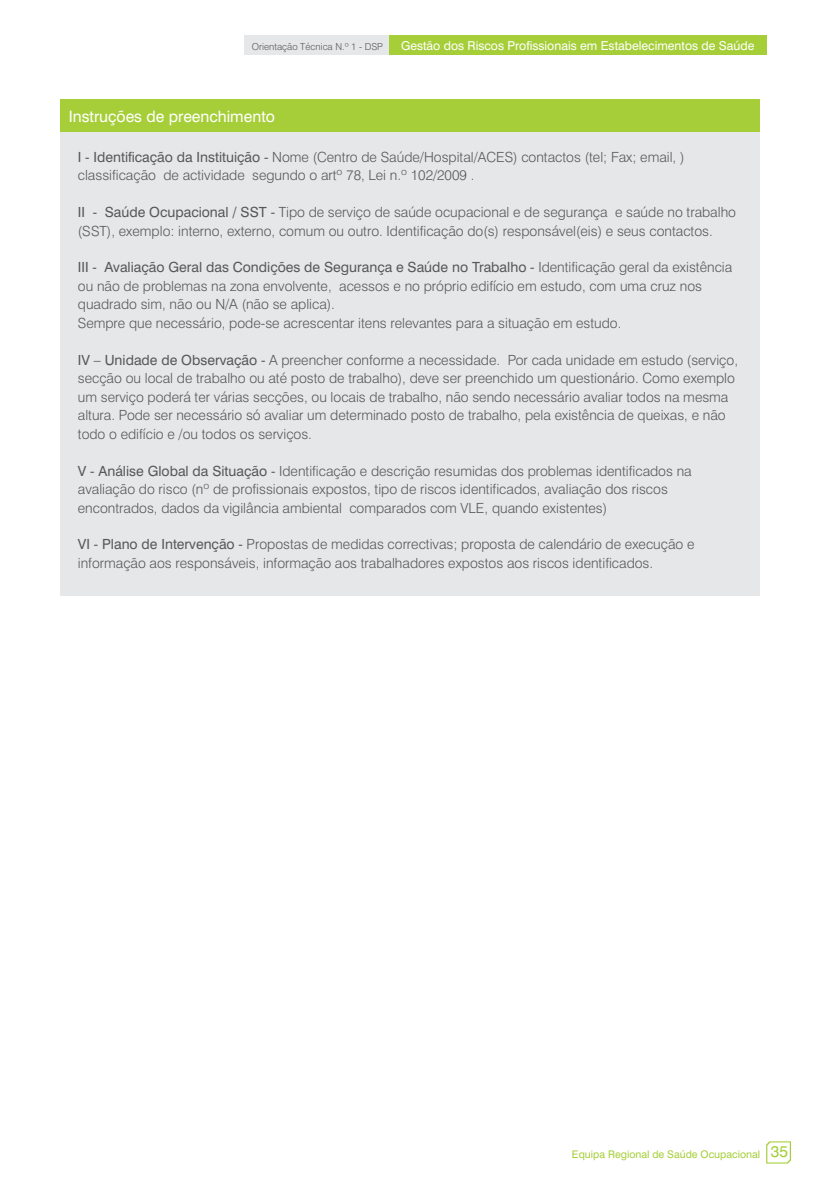
<style>
.page{position:relative;width:819px;height:1191px;background:#fff}
.page>*{position:absolute;margin:0;border:0;box-sizing:border-box;transform-origin:0 0}
.t1{font:15.75px "Swiss 721 BT";color:#fff}
.t2{font:15.75px "Swiss 721 BT";color:#a6ce39}
.t3{font:300 14px/18.4px "Swiss 721 BT";color:#57585a}
.t4{font:12.25px "Swiss 721 BT";color:#fff}
.t5{font:10.5px "Swiss 721 BT";color:#a6ce39}
.t6{font:300 9.62px "Swiss 721 BT";color:#57585a}
.s1{font-weight:400}
</style>
<div class="page">
<svg style="left:766px;top:1141px;width:25px;height:22px"></svg>
<div style="left:244px;top:35px;width:145px;height:20px;background:#e6e7e9"></div>
<div style="left:389px;top:35px;width:377px;height:20px;background:#a6ce39"></div>
<div style="left:60px;top:99px;width:699px;height:496px;background:#e6e7e9"></div>
<div style="left:60px;top:99px;width:699px;height:32px;background:#a6ce39"></div>
<p class="t6" style="left:252px;top:42px;width:133px">Orientação Técnica N.º 1 - DSP</p>
<p class="t4" style="left:401px;top:40px;width:355px">Gestão dos Riscos Profissionais em Estabelecimentos de Saúde</p>
<p class="t1" style="left:69px;top:110px;width:208px">Instruções de preenchimento</p>
<p class="t3" style="left:78px;top:149px;width:608px"><span class="s1">I - Identificação da Instituição -</span> Nome (Centro de Saúde/Hospital/ACES) contactos (tel; Fax; email, ) classificação de actividade segundo o artº 78, Lei n.º 102/2009 .</p>
<p class="t3" style="left:78px;top:204px;width:659px"><span class="s1">II - Saúde Ocupacional / SST -</span> Tipo de serviço de saúde ocupacional e de segurança e saúde no trabalho (SST), exemplo: interno, externo, comum ou outro. Identificação do(s) responsável(eis) e seus contactos.</p>
<p class="t3" style="left:78px;top:260px;width:656px"><span class="s1">III - Avaliação Geral das Condições de Segurança e Saúde no Trabalho -</span> Identificação geral da existência ou não de problemas na zona envolvente, acessos e no próprio edifício em estudo, com uma cruz nos quadrado sim, não ou N/A (não se aplica).<br>Sempre que necessário, pode-se acrescentar itens relevantes para a situação em estudo.</p>
<p class="t3" style="left:78px;top:352px;width:661px"><span class="s1">IV – Unidade de Observação -</span> A preencher conforme a necessidade. Por cada unidade em estudo (serviço, secção ou local de trabalho ou até posto de trabalho), deve ser preenchido um questionário. Como exemplo um serviço poderá ter várias secções, ou locais de trabalho, não sendo necessário avaliar todos na mesma altura. Pode ser necessário só avaliar um determinado posto de trabalho, pela existência de queixas, e não todo o edifício e /ou todos os serviços.</p>
<p class="t3" style="left:78px;top:463px;width:615px"><span class="s1">V - Análise Global da Situação -</span> Identificação e descrição resumidas dos problemas identificados na avaliação do risco (nº de profissionais expostos, tipo de riscos identificados, avaliação dos riscos encontrados, dados da vigilância ambiental comparados com VLE, quando existentes)</p>
<p class="t3" style="left:78px;top:536px;width:618px"><span class="s1">VI - Plano de Intervenção -</span> Propostas de medidas correctivas; proposta de calendário de execução e informação aos responsáveis, informação aos trabalhadores expostos aos riscos identificados.</p>
<p class="t5" style="left:572px;top:1150px;width:190px">Equipa Regional de Saúde Ocupacional</p>
<p class="t2" style="left:770px;top:1145px;width:19px">35</p>
</div>
